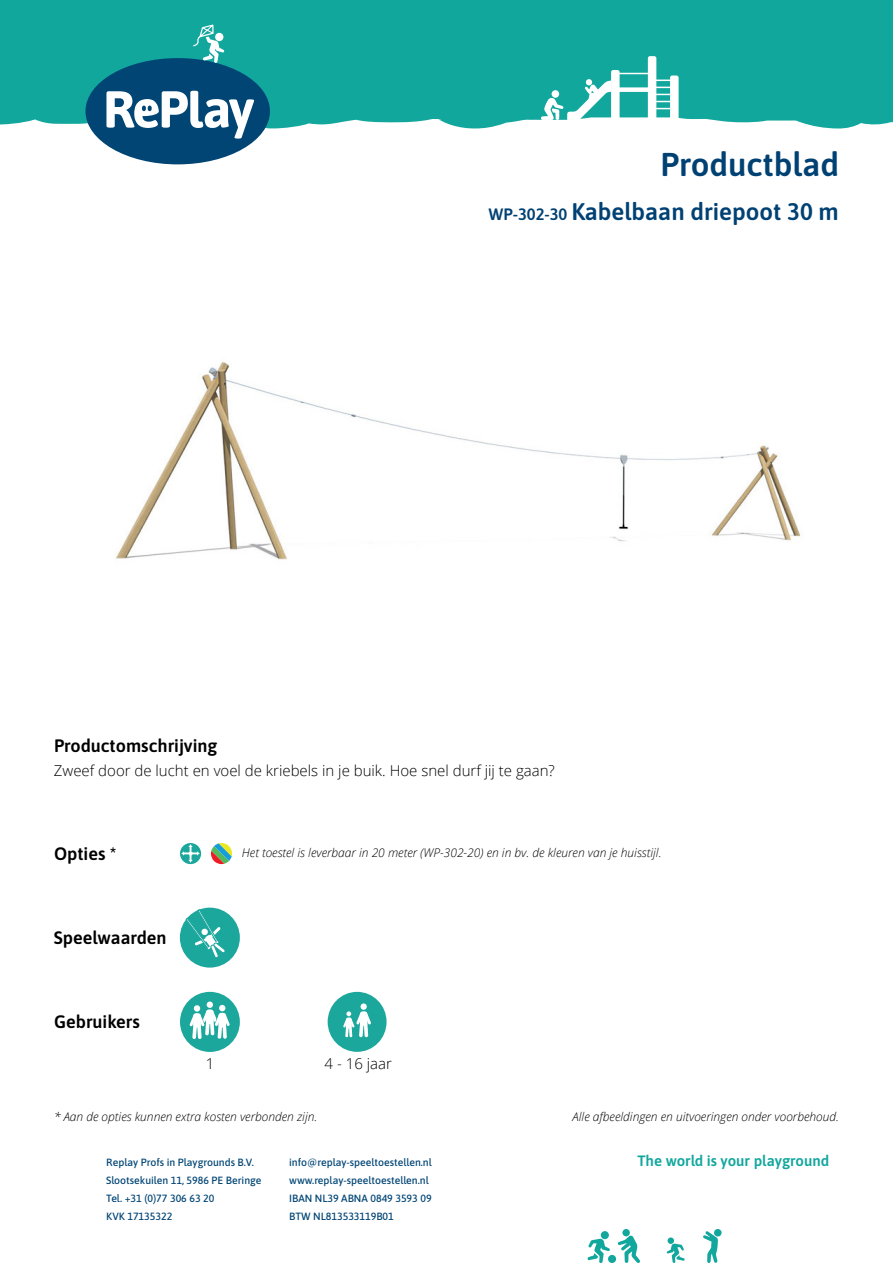
<style>
.page{position:relative;width:893px;height:1263px;background:#fff}
.page>*{position:absolute;margin:0;border:0;box-sizing:border-box;transform-origin:0 0}
.t1{font:600 33px "Asap";color:#004173}
.t2{font:600 24px "Asap";color:#004173}
.t3{font:600 18px "Asap";color:#000}
.t4{font:300 15px "Open Sans";color:#000}
.t5{font:600 15px "Asap";color:#12a79d}
.t6{font:italic 300 12px "Open Sans";color:#000}
.t7{font:500 10.5px/18px "Asap";color:#014575}
.s1{font-size:16.5px}
</style>
<div class="page">
<div style="left:0;top:0;width:893px;height:129px;background:#12a79d"></div>
<svg style="left:703px;top:1229px;width:18px;height:34px"></svg>
<div style="left:608px;top:1255px;width:8px;height:8px;background:#12a79d;border-radius:50%"></div>
<div style="left:601px;top:1231px;width:8px;height:8px;background:#12a79d;border-radius:50%"></div>
<svg style="left:587px;top:1238px;width:23px;height:25px"></svg>
<div style="left:668px;top:1237px;width:6px;height:7px;background:#12a79d;border-radius:50%"></div>
<svg style="left:667px;top:1243px;width:18px;height:20px"></svg>
<svg style="left:618px;top:1235px;width:22px;height:28px"></svg>
<div style="left:622px;top:1229px;width:8px;height:7px;background:#12a79d;border-radius:50%"></div>
<svg style="left:85px;top:24px;width:185px;height:140px"></svg>
<hr style="left:615px;top:73px;width:35px;height:1px;background:#fff">
<div style="left:615px;top:87px;width:35px;height:5px;background:#fff"></div>
<svg style="left:648px;top:56px;width:31px;height:64px"></svg>
<svg style="left:541px;top:70px;width:79px;height:50px"></svg>
<div style="left:552px;top:90px;width:7px;height:8px;background:#fff;border-radius:50%"></div>
<img style="left:115px;top:362px;width:686px;height:198px">
<div style="left:180px;top:992px;width:60px;height:60px;background:#1ca79d;border-radius:50%"></div>
<div style="left:206px;top:1001px;width:7px;height:7px;background:#74c9c3;border-radius:50%"></div>
<div style="left:207px;top:1001px;width:6px;height:7px;background:#fff;border-radius:50%"></div>
<svg style="left:189px;top:1005px;width:41px;height:34px"></svg>
<div style="left:328px;top:992px;width:59px;height:60px;background:#1ca79d;border-radius:50%"></div>
<div style="left:361px;top:1003px;width:6px;height:7px;background:#fff;border-radius:50%"></div>
<svg style="left:343px;top:1011px;width:28px;height:27px"></svg>
<svg style="left:211px;top:843px;width:21px;height:21px"></svg>
<svg style="left:180px;top:843px;width:21px;height:21px"></svg>
<svg style="left:181px;top:844px;width:19px;height:19px"></svg>
<div style="left:180px;top:908px;width:60px;height:59px;background:#1ca79d;border-radius:50%"></div>
<svg style="left:186px;top:909px;width:40px;height:49px"></svg>
<h1 class="t1" style="left:660px;top:142px;width:180px">Productblad</h1>
<h3 class="t3" style="left:54px;top:733px;width:165px">Productomschrijving</h3>
<h2 class="t2" style="left:488px;top:195px;width:352px"><span class="s1">WP-302-30</span> Kabelbaan driepoot 30 m</h2>
<h3 class="t4" style="left:54px;top:761px;width:502px">Zweef door de lucht en voel de kriebels in je buik. Hoe snel durf jij te gaan?</h3>
<h3 class="t3" style="left:54px;top:841px;width:64px">Opties *</h3>
<h3 class="t3" style="left:54px;top:925px;width:114px">Speelwaarden</h3>
<h3 class="t3" style="left:54px;top:1009px;width:87px">Gebruikers</h3>
<p class="t6" style="left:242px;top:845px;width:421px">Het toestel is leverbaar in 20 meter (WP-302-20) en in bv. de kleuren van je huisstijl.</p>
<h3 class="t4" style="left:206px;top:1053px;width:10px">1</h3>
<h3 class="t4" style="left:325px;top:1053px;width:69px">4 - 16 jaar</h3>
<p class="t6" style="left:54px;top:1108px;width:265px">* Aan de opties kunnen extra kosten verbonden zijn.</p>
<p class="t6" style="left:573px;top:1108px;width:268px">Alle afbeeldingen en uitvoeringen onder voorbehoud.</p>
<p class="t7" style="left:106px;top:1153px;width:157px">Replay Profs in Playgrounds B.V.<br>Slootsekuilen 11, 5986 PE Beringe<br>Tel. +31 (0)77 306 63 20<br>KVK 17135322</p>
<p class="t7" style="left:289px;top:1153px;width:144px">info@replay-speeltoestellen.nl www.replay-speeltoestellen.nl<br>IBAN NL39 ABNA 0849 3593 09<br>BTW NL813533119B01</p>
<h3 class="t5" style="left:638px;top:1151px;width:193px">The world is your playground</h3>
</div>
